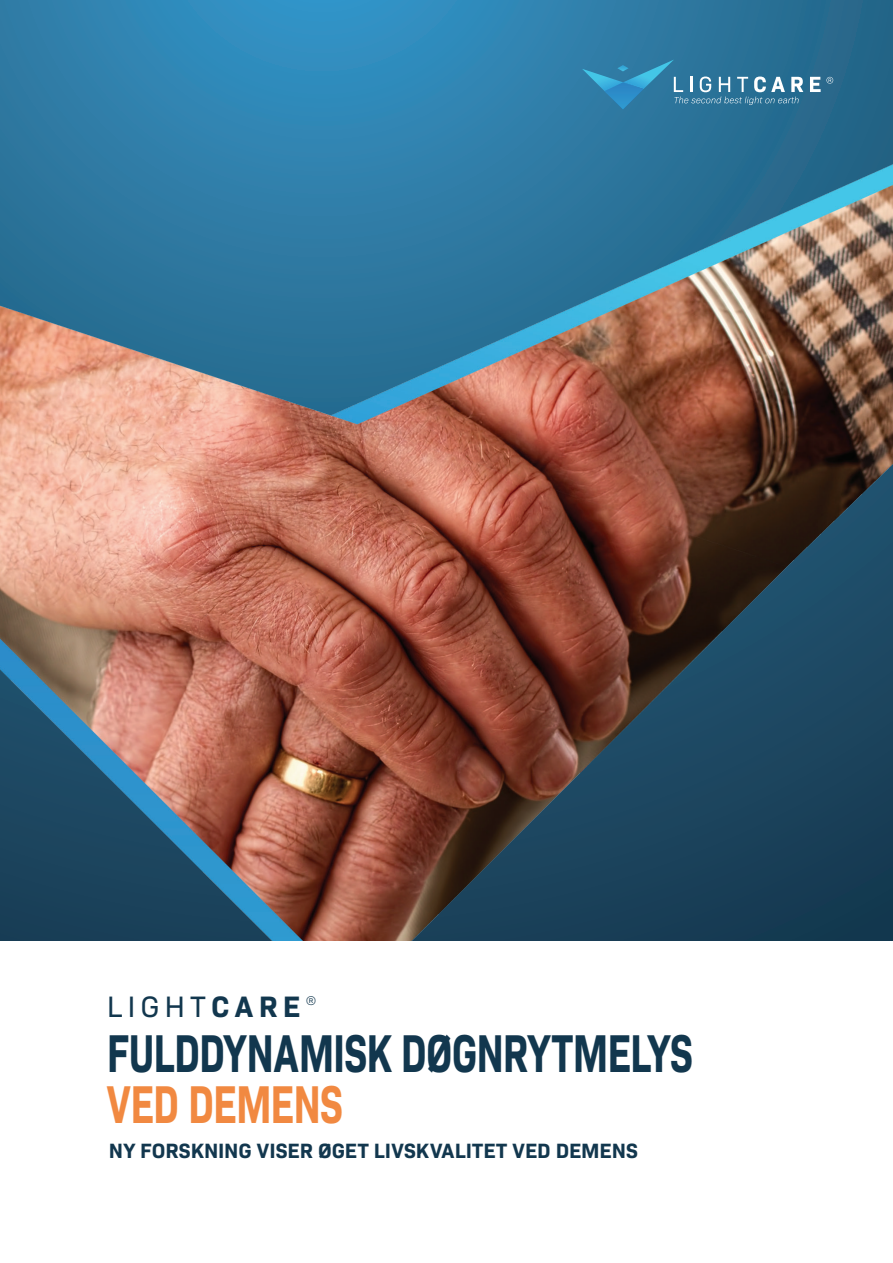
<style>
.page{position:relative;width:893px;height:1263px;background:#fff}
.page>*{position:absolute;margin:0;border:0;box-sizing:border-box;transform-origin:0 0}
.Overskrift{font:700 54px "Bio Sans";letter-spacing:-.02em;color:#12374e;scale:.75 1}
.Overskrift-2{font:700 54px "Bio Sans";letter-spacing:-.025em;color:#f18941;scale:.75 1}
.Overskrift-3{font:30px "Bio Sans";letter-spacing:.17em;color:#12374e}
.Brødtekst{font:700 21px "Bio Sans";color:#12374e}
.Overskrift-4{font:300 12.75px "Bio Sans";color:#12374e}
.s1{font-weight:700}
</style>
<div class="page">
<img style="left:0;top:0;width:893px;height:940px">
<svg style="left:810px;top:77px;width:23px;height:15px"></svg>
<svg style="left:582px;top:60px;width:221px;height:49px;background:#3b83a8"></svg>
<p class="Overskrift-3" style="left:107px;top:984px;width:195px">LIGHT<span class="s1">CARE</span></p>
<p class="Overskrift-4" style="left:306px;top:991px;width:11px">®</p>
<p class="Overskrift" style="left:107px;top:1011px;width:783px">FULDDYNAMISK DØGNRYTMELYS</p>
<p class="Overskrift-2" style="left:107px;top:1062px;width:317px">VED DEMENS</p>
<p class="Brødtekst" style="left:109px;top:1134px;width:531px">NY FORSKNING VISER ØGET LIVSKVALITET VED DEMENS</p>
</div>
